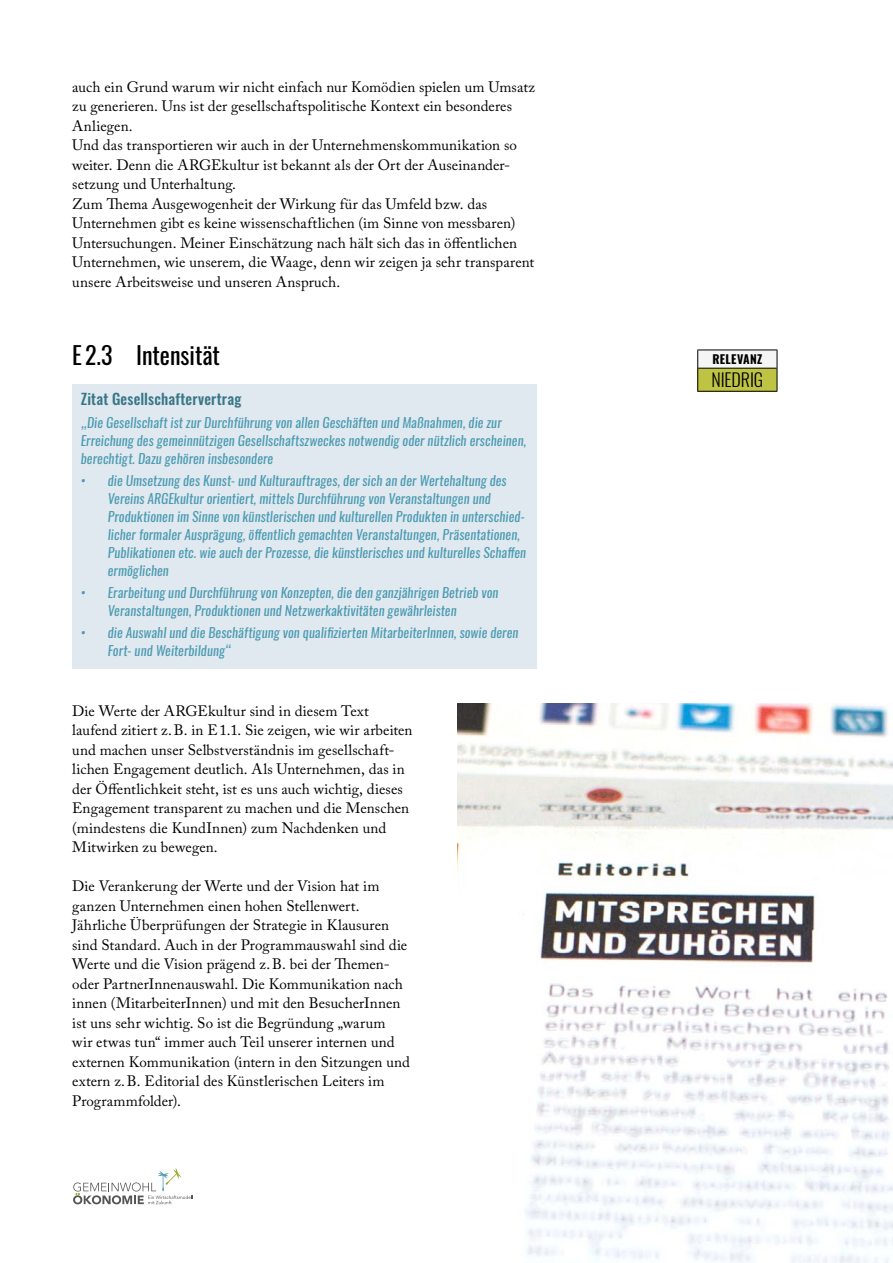
<style>
.page{position:relative;width:893px;height:1263px;background:#fff}
.page>*{position:absolute;margin:0;border:0;box-sizing:border-box;transform-origin:0 0}
.t1{font:24px "Oswald";color:#000}
.t2{font:300 18px "Oswald";color:#000}
.t3{font:15px/19.5px "Adobe Caslon Pro";letter-spacing:.005em;color:#000}
.t4{font:500 15px "Oswald";letter-spacing:.01em;color:#387586}
.t5{font:italic 13.5px/18px "Oswald";letter-spacing:.01em;color:#4b9ab2}
.t6{font:700 12px "Oswald";letter-spacing:.025em;color:#000}
</style>
<div class="page">
<svg style="left:76px;top:1204px;width:96px;height:1px"></svg>
<svg style="left:73px;top:1168px;width:120px;height:36px"></svg>
<div style="left:698px;top:350px;width:79px;height:18px;background:#f5f5f5"></div>
<div style="left:698px;top:368px;width:79px;height:23px;background:#bfc343"></div>
<hr style="left:697px;top:350px;width:80px;height:1px;background:#000">
<svg style="left:697px;top:350px;width:1px;height:41px"></svg>
<svg style="left:777px;top:350px;width:1px;height:41px"></svg>
<hr style="left:697px;top:391px;width:80px;height:1px;background:#000">
<hr style="left:698px;top:368px;width:79px;height:1px;background:#000">
<div style="left:72px;top:385px;width:464px;height:284px;background:#dfe9ef"></div>
<img style="left:458px;top:704px;width:435px;height:559px">
<p class="t3" style="left:72px;top:77px;width:464px">auch ein Grund warum wir nicht einfach nur Komödien spielen um Umsatz zu generieren. Uns ist der gesellschaftspolitische Kontext ein besonderes Anliegen.<br>Und das transportieren wir auch in der Unternehmenskommunikation so weiter. Denn die ARGEkultur ist bekannt als der Ort der Auseinander&shy;setzung und Unterhaltung.<br>Zum Thema Ausgewogenheit der Wirkung für das Umfeld bzw. das Unternehmen gibt es keine wissenschaftlichen (im Sinne von messbaren)<br>Untersuchungen. Meiner Einschätzung nach hält sich das in öffentlichen Unternehmen, wie unserem, die Waage, denn wir zeigen ja sehr transparent unsere Arbeitsweise und unseren Anspruch.</p>
<h1 class="t1" style="left:72px;top:338px;width:149px">E 2.3 Intensität</h1>
<p class="t4" style="left:81px;top:389px;width:162px">Zitat Gesellschaftervertrag</p>
<p class="t5" style="left:81px;top:413px;width:447px">„Die Gesellschaft ist zur Durchführung von allen Geschäften und Maßnahmen, die zur<br>Erreichung des gemeinnützigen Gesellschaftszweckes notwendig oder nützlich erscheinen, berechtigt. Dazu gehören insbesondere</p>
<p class="t5" style="left:108px;top:471px;width:420px;text-indent:-27px">• die Umsetzung des Kunst- und Kulturauftrages, der sich an der Wertehaltung des Vereins ARGEkultur orientiert, mittels Durchführung von Veranstaltungen und Produktionen im Sinne von künstlerischen und kulturellen Produkten in unterschied&shy;licher formaler Ausprägung, öffentlich gemachten Veranstaltungen, Präsentationen, Publikationen etc. wie auch der Prozesse, die künstlerisches und kulturelles Schaffen ermöglichen</p>
<p class="t5" style="left:108px;top:584px;width:392px;text-indent:-27px">• Erarbeitung und Durchführung von Konzepten, die den ganzjährigen Betrieb von<br>Veranstaltungen, Produktionen und Netzwerkaktivitäten gewährleisten</p>
<p class="t5" style="left:108px;top:624px;width:412px;text-indent:-27px">• die Auswahl und die Beschäftigung von qualifizierten MitarbeiterInnen, sowie deren<br>Fort- und Weiterbildung“</p>
<p class="t3" style="left:72px;top:701px;width:342px">Die Werte der ARGEkultur sind in diesem Text laufend zitiert z.B. in E1.1. Sie zeigen, wie wir arbeiten und machen unser Selbstverständnis im gesellschaft&shy;lichen Engagement deutlich. Als Unternehmen, das in der Öffentlichkeit steht, ist es uns auch wichtig, dieses Engagement transparent zu machen und die Menschen (mindestens die KundInnen) zum Nachdenken und Mitwirken zu bewegen.</p>
<p class="t3" style="left:72px;top:876px;width:339px">Die Verankerung der Werte und der Vision hat im ganzen Unternehmen einen hohen Stellenwert.<br>Jährliche Überprüfungen der Strategie in Klausuren sind Standard. Auch in der Programmauswahl sind die Werte und die Vision prägend z.B. bei der Themen&shy;oder PartnerInnenauswahl. Die Kommunikation nach innen (MitarbeiterInnen) und mit den BesucherInnen ist uns sehr wichtig. So ist die Begründung „warum<br>wir etwas tun“ immer auch Teil unserer internen und externen Kommunikation (intern in den Sitzungen und extern z.B. Editorial des Künstlerischen Leiters im Programmfolder).</p>
<p class="t6" style="left:713px;top:351px;width:51px">RELEVANZ</p>
<p class="t2" style="left:712px;top:368px;width:53px">NIEDRIG</p>
</div>
